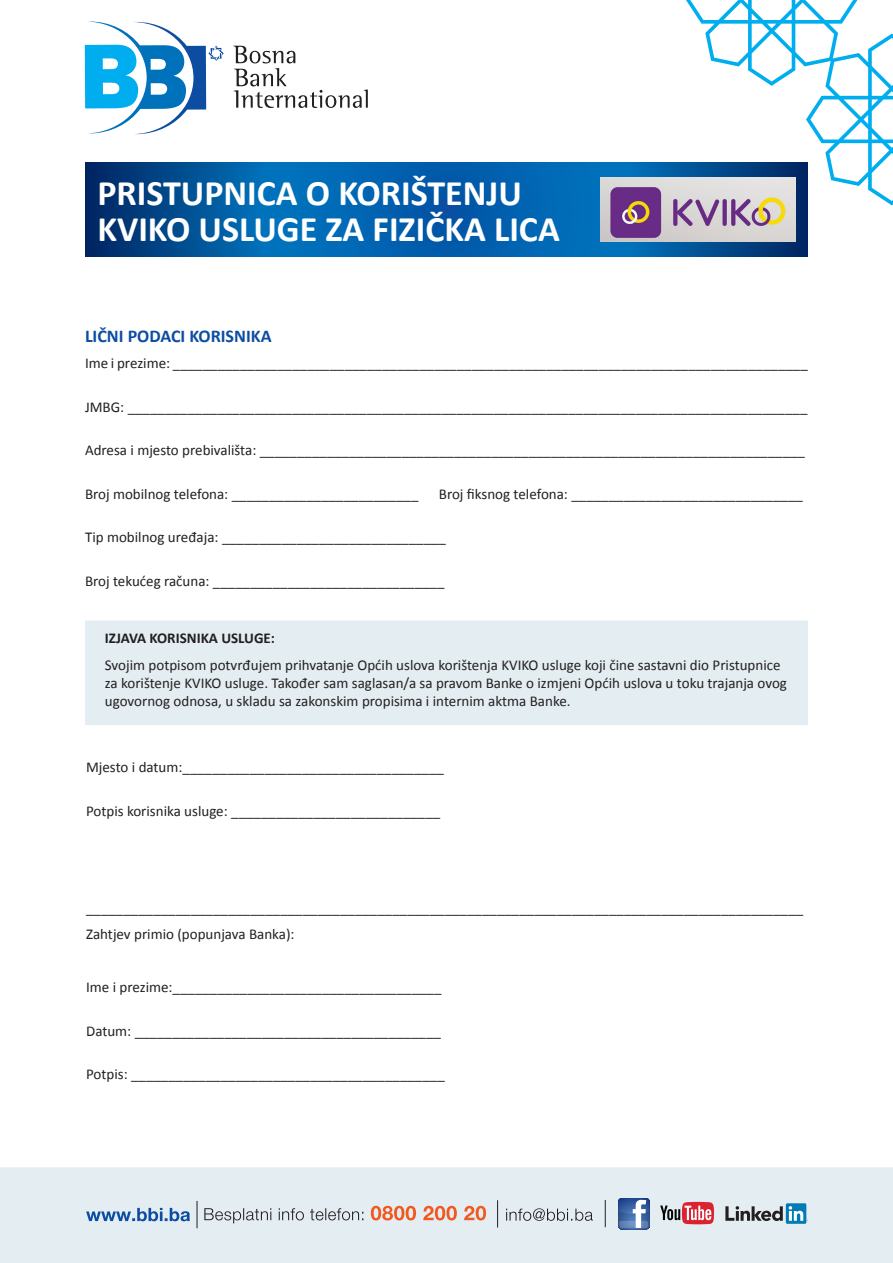
<style>
.page{position:relative;width:893px;height:1263px;background:#fff}
.page>*{position:absolute;margin:0;border:0;box-sizing:border-box;transform-origin:0 0}
.t1{font:700 36px "Calibri";color:#fff}
.t2{font:700 18px "Calibri";color:#0d4da1}
.t3{font:15px/18px "Calibri";color:#231f20}
.t4{font:700 15px "Calibri";color:#231f20}
</style>
<div class="page">
<div style="left:0;top:1167px;width:893px;height:96px;background:#e4edf2"></div>
<div style="left:85px;top:620px;width:723px;height:105px;background:#e4edf2;border:2px solid #e4edf2"></div>
<svg style="left:85px;top:163px;width:723px;height:93px;background:#025ba4"></svg>
<svg style="left:85px;top:21px;width:139px;height:113px"></svg>
<svg style="left:233px;top:46px;width:135px;height:62px"></svg>
<svg style="left:686px;top:0;width:207px;height:205px"></svg>
<svg style="left:618px;top:1198px;width:31px;height:31px"></svg>
<svg style="left:619px;top:1221px;width:29px;height:7px"></svg>
<svg style="left:660px;top:1202px;width:54px;height:22px"></svg>
<svg style="left:86px;top:1208px;width:104px;height:13px"></svg>
<svg style="left:371px;top:1206px;width:115px;height:14px;background:#e9a78f"></svg>
<svg style="left:204px;top:1208px;width:159px;height:15px;background:#c0c6cb"></svg>
<svg style="left:506px;top:1208px;width:87px;height:13px"></svg>
<svg style="left:605px;top:1200px;width:1px;height:27px"></svg>
<svg style="left:497px;top:1200px;width:1px;height:27px"></svg>
<svg style="left:725px;top:1206px;width:58px;height:15px"></svg>
<div style="left:786px;top:1203px;width:20px;height:21px;background:#007bb6"></div>
<svg style="left:789px;top:1206px;width:19px;height:15px"></svg>
<svg style="left:197px;top:1201px;width:1px;height:27px"></svg>
<img style="left:601px;top:178px;width:194px;height:63px">
<p class="t1" style="left:97px;top:170px;width:426px">PRISTUPNICA O KORIŠTENJU</p>
<p class="t1" style="left:97px;top:206px;width:464px">KVIKO USLUGE ZA FIZIČKA LICA</p>
<p class="t2" style="left:85px;top:324px;width:188px">LIČNI PODACI KORISNIKA</p>
<p class="t3" style="left:85px;top:354px;width:724px">Ime i prezime: _____________________________________________________________________________________</p>
<p class="t3" style="left:85px;top:398px;width:724px">JMBG: ___________________________________________________________________________________________</p>
<p class="t3" style="left:85px;top:441px;width:722px">Adresa i mjesto prebivališta: _________________________________________________________________________</p>
<p class="t3" style="left:85px;top:485px;width:335px">Broj mobilnog telefona: _________________________</p>
<p class="t3" style="left:439px;top:485px;width:366px">Broj fiksnog telefona: _______________________________</p>
<p class="t3" style="left:85px;top:528px;width:363px">Tip mobilnog uređaja: ______________________________</p>
<p class="t3" style="left:85px;top:572px;width:361px">Broj tekućeg računa: _______________________________</p>
<p class="t4" style="left:105px;top:629px;width:172px">IZJAVA KORISNIKA USLUGE:</p>
<p class="t3" style="left:105px;top:656px;width:684px">Svojim potpisom potvrđujem prihvatanje Općih uslova korištenja KVIKO usluge koji čine sastavni dio Pristupnice za korištenje KVIKO usluge. Također sam saglasan/a sa pravom Banke o izmjeni Općih uslova u toku trajanja ovog ugovornog odnosa, u skladu sa zakonskim propisima i internim aktma Banke.</p>
<p class="t3" style="left:86px;top:758px;width:359px">Mjesto i datum:___________________________________</p>
<p class="t3" style="left:86px;top:802px;width:356px">Potpis korisnika usluge: ____________________________</p>
<p class="t3" style="left:86px;top:898px;width:719px">________________________________________________________________________________________________</p>
<p class="t3" style="left:86px;top:925px;width:210px">Zahtjev primio (popunjava Banka):</p>
<p class="t3" style="left:86px;top:978px;width:357px">Ime i prezime:____________________________________</p>
<p class="t3" style="left:86px;top:1021px;width:356px">Datum: _________________________________________</p>
<p class="t3" style="left:86px;top:1065px;width:360px">Potpis: __________________________________________</p>
</div>
